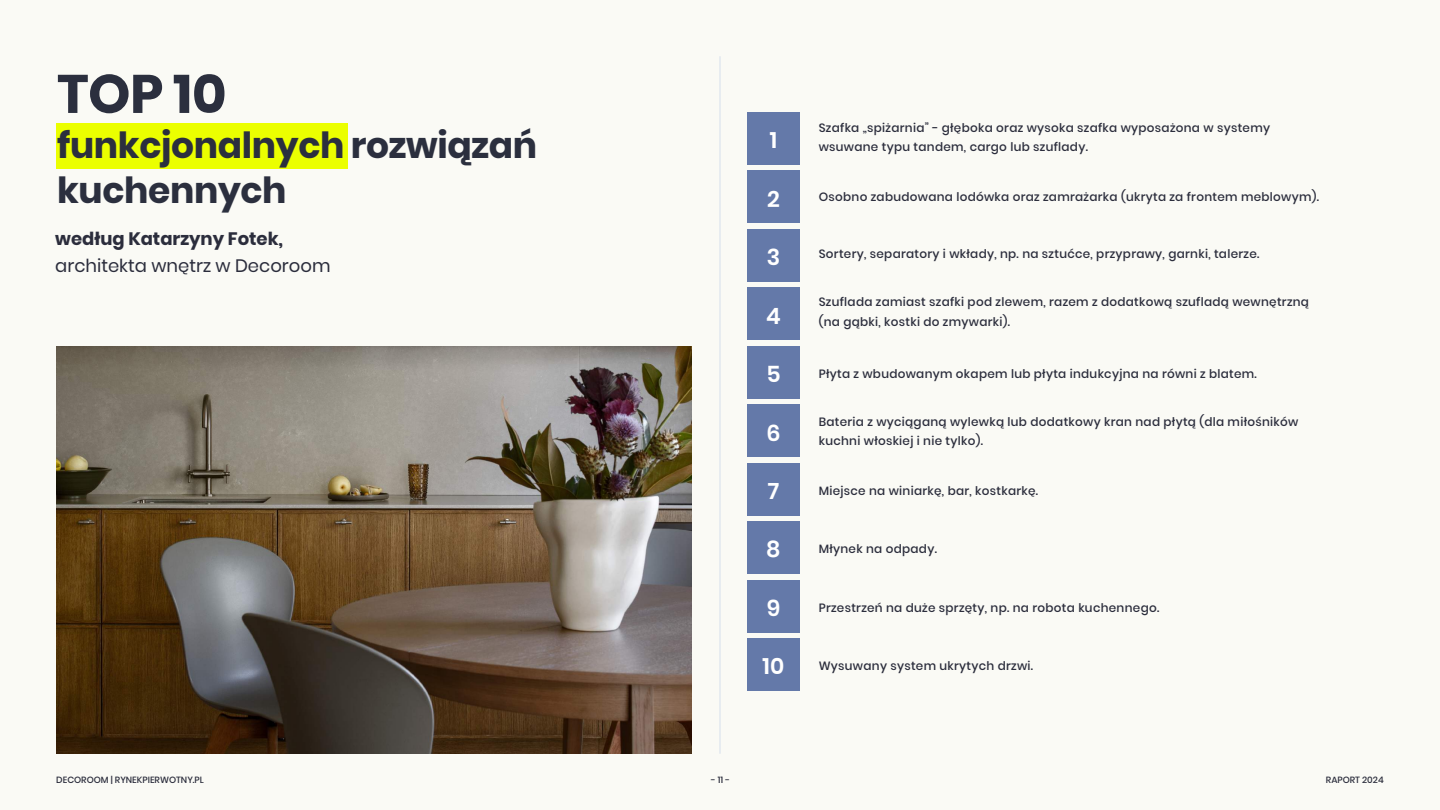
<style>
.page{position:relative;width:1440px;height:810px;background:#fafaf5}
.page>*{position:absolute;margin:0;border:0;box-sizing:border-box;transform-origin:0 0}
.t1{font:700 54px "Poppins";color:#2b2f3e}
.t2{font:700 36px/45px "Poppins";letter-spacing:-.01em;color:#2b2f3e}
.t3{font:600 22.5px "Poppins";color:#fff}
.t4{font:18px "Poppins";color:#2b2d3c}
.t5{font:700 18px "Poppins";color:#2b2d3c}
.t6{font:500 12px/19.5px "Poppins";letter-spacing:.025em;color:#2b2d3c}
.t7{font:500 9px "Poppins";color:#2b2d3c}
</style>
<div class="page">
<div style="left:56px;top:123px;width:292px;height:46px;background:#ebff00"></div>
<div style="left:747px;top:112px;width:53px;height:52px;background:#6479a9"></div>
<div style="left:747px;top:171px;width:53px;height:52px;background:#6479a9"></div>
<div style="left:747px;top:229px;width:53px;height:52px;background:#6479a9"></div>
<div style="left:747px;top:288px;width:53px;height:52px;background:#6479a9"></div>
<div style="left:747px;top:346px;width:53px;height:52px;background:#6479a9"></div>
<div style="left:747px;top:405px;width:53px;height:52px;background:#6479a9"></div>
<div style="left:747px;top:463px;width:53px;height:52px;background:#6479a9"></div>
<div style="left:747px;top:522px;width:53px;height:52px;background:#6479a9"></div>
<div style="left:747px;top:580px;width:53px;height:52px;background:#6479a9"></div>
<div style="left:747px;top:638px;width:53px;height:53px;background:#6479a9"></div>
<img style="left:56px;top:346px;width:636px;height:408px">
<hr style="left:720px;top:56px;width:1px;height:698px;background:#afc3e1">
<h1 class="t1" style="left:57px;top:63px;width:171px">TOP 10</h1>
<h2 class="t2" style="left:57px;top:123px;width:481px">funkcjonalnych rozwiązań kuchennych</h2>
<h3 class="t5" style="left:55px;top:229px;width:229px">według Katarzyny Fotek,</h3>
<h3 class="t4" style="left:55px;top:256px;width:277px">architekta wnętrz w Decoroom</h3>
<p class="t6" style="left:819px;top:118px;width:453px">Szafka „spiżarnia” - głęboka oraz wysoka szafka wyposażona w systemy</p>
<h3 class="t3" style="left:770px;top:127px;width:9px">1</h3>
<p class="t6" style="left:819px;top:137px;width:271px">wsuwane typu tandem, cargo lub szuflady.</p>
<h3 class="t3" style="left:767px;top:186px;width:14px">2</h3>
<h3 class="t3" style="left:767px;top:244px;width:15px">3</h3>
<h3 class="t3" style="left:766px;top:303px;width:16px">4</h3>
<h3 class="t3" style="left:766px;top:361px;width:16px">5</h3>
<h3 class="t3" style="left:766px;top:420px;width:16px">6</h3>
<h3 class="t3" style="left:768px;top:478px;width:13px">7</h3>
<h3 class="t3" style="left:766px;top:537px;width:16px">8</h3>
<h3 class="t3" style="left:767px;top:595px;width:15px">9</h3>
<h3 class="t3" style="left:763px;top:653px;width:23px">10</h3>
<p class="t6" style="left:819px;top:187px;width:502px">Osobno zabudowana lodówka oraz zamrażarka (ukryta za frontem meblowym).</p>
<p class="t6" style="left:819px;top:244px;width:442px">Sortery, separatory i wkłady, np. na sztućce, przyprawy, garnki, talerze.</p>
<p class="t6" style="left:819px;top:292px;width:492px">Szuflada zamiast szafki pod zlewem, razem z dodatkową szufladą wewnętrzną (na gąbki, kostki do zmywarki).</p>
<p class="t6" style="left:819px;top:364px;width:440px">Płyta z wbudowanym okapem lub płyta indukcyjna na równi z blatem.</p>
<p class="t6" style="left:819px;top:412px;width:481px">Bateria z wyciąganą wylewką lub dodatkowy kran nad płytą (dla miłośników kuchni włoskiej i nie tylko).</p>
<p class="t6" style="left:819px;top:482px;width:221px">Miejsce na winiarkę, bar, kostkarkę.</p>
<p class="t6" style="left:819px;top:540px;width:120px">Młynek na odpady.</p>
<p class="t6" style="left:819px;top:598px;width:342px">Przestrzeń na duże sprzęty, np. na robota kuchennego.</p>
<p class="t6" style="left:819px;top:657px;width:216px">Wysuwany system ukrytych drzwi.</p>
<p class="t7" style="left:56px;top:775px;width:149px">DECOROOM | RYNEKPIERWOTNY.PL</p>
<p class="t7" style="left:711px;top:775px;width:20px">- 11 -</p>
<p class="t7" style="left:1326px;top:775px;width:59px">RAPORT 2024</p>
</div>
